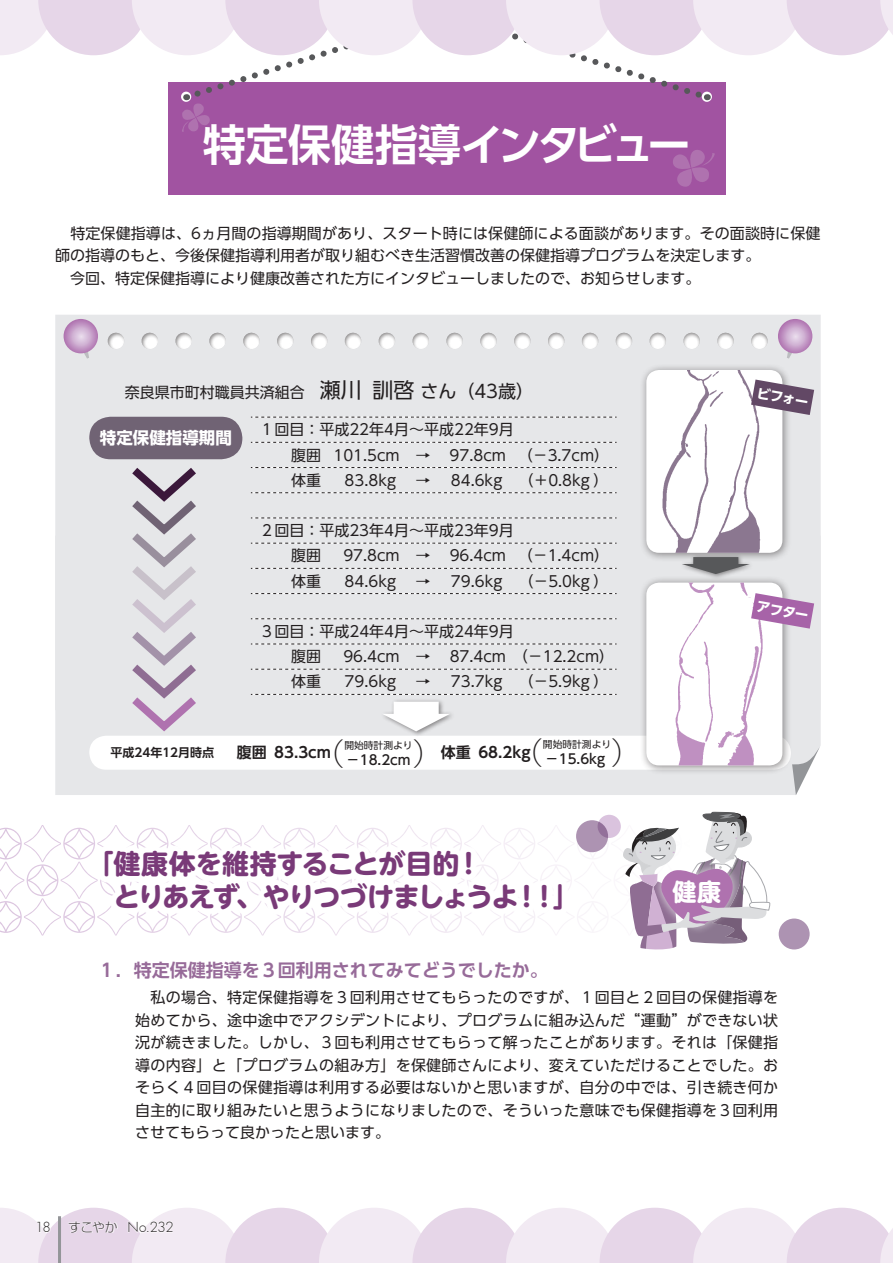
<style>
.page{position:relative;width:893px;height:1263px;background:#fff}
.page>*{position:absolute;margin:0;border:0;box-sizing:border-box;transform-origin:0 0}
.t1{font:700 43.2px "UD Shin Go Pro De";letter-spacing:-.025em;color:#fff}
.t2{font:300 expanded 30px "Shin Go Pr 5";color:#231f20}
.t3{font:700 27px/33px "UD Shin M Go Pro";letter-spacing:-.05em;color:#793a78}
.t4{font:700 24px "UD Shin M Go Pro";color:#fff}
.t5{font:700 18px "UD Shin Go Pro De";color:#976b99}
.t6{font:700 16.5px "UD Shin Go Pro";color:#fff}
.t7{font:15px/22.5px "UD Shin Go Pro";color:#231f20}
.t8{font:700 15px "UD Shin Go Pro De";color:#231f20}
.t9{font:500 13.5px "UD Shin Go Pro";color:#231f20}
.t10{font:300 13.5px "Futura";letter-spacing:-.04em;color:#231f20}
.t11{font:700 13.5px "UD Shin Go Pro";color:#fff}
.t12{font:9.75px "UD Shin Go Pro";color:#231f20}
.s1{font-size:21px}
.s2{font-size:18px}
.s3{font-size:12px}
.s4{font-family:"Shin Go Pr 5";font-weight:300;font-stretch:expanded;font-size:30px}
.s5{font-family:"Shin Go Pro";font-stretch:expanded;font-size:12.75px}
</style>
<div class="page">
<svg style="left:0;top:1208px;width:893px;height:55px"></svg>
<div style="left:55px;top:315px;width:766px;height:221px;background:#e6e7e9"></div>
<div style="left:74px;top:332px;width:726px;height:19px;background:#231f20;opacity:.5"></div>
<div style="left:55px;top:536px;width:766px;height:259px;background:#e6e7e9"></div>
<svg style="left:792px;top:745px;width:29px;height:50px"></svg>
<svg style="left:787px;top:351px;width:7px;height:8px"></svg>
<svg style="left:778px;top:319px;width:34px;height:34px"></svg>
<svg style="left:82px;top:351px;width:7px;height:8px"></svg>
<svg style="left:64px;top:319px;width:34px;height:34px"></svg>
<div style="left:168px;top:82px;width:557px;height:112px;background:#a153a1"></div>
<div style="left:89px;top:736px;width:702px;height:34px;background:#fff;border-radius:17px"></div>
<svg style="left:673px;top:150px;width:42px;height:37px"></svg>
<svg style="left:0;top:0;width:893px;height:132px"></svg>
<div style="left:89px;top:417px;width:153px;height:42px;background:#706374;border-radius:21px"></div>
<div style="left:639px;top:363px;width:153px;height:199px;background:#231f20;opacity:.5"></div>
<img style="left:646px;top:370px;width:136px;height:183px">
<div style="left:639px;top:576px;width:153px;height:199px;background:#231f20;opacity:.5"></div>
<img style="left:646px;top:583px;width:136px;height:182px">
<svg style="left:251px;top:417px;width:366px;height:1px"></svg>
<svg style="left:251px;top:442px;width:366px;height:1px"></svg>
<svg style="left:251px;top:467px;width:366px;height:1px"></svg>
<svg style="left:251px;top:492px;width:366px;height:1px"></svg>
<svg style="left:251px;top:518px;width:366px;height:1px"></svg>
<svg style="left:251px;top:543px;width:366px;height:1px"></svg>
<svg style="left:251px;top:568px;width:366px;height:1px"></svg>
<svg style="left:251px;top:593px;width:366px;height:1px"></svg>
<svg style="left:251px;top:618px;width:366px;height:1px"></svg>
<svg style="left:251px;top:644px;width:366px;height:1px"></svg>
<svg style="left:251px;top:669px;width:366px;height:1px"></svg>
<svg style="left:251px;top:694px;width:366px;height:1px"></svg>
<div style="left:379px;top:698px;width:75px;height:39px;background:#231f20;opacity:.5"></div>
<svg style="left:382px;top:702px;width:68px;height:29px"></svg>
<div style="left:678px;top:554px;width:75px;height:26px;background:#231f20;opacity:.5"></div>
<svg style="left:682px;top:557px;width:68px;height:17px"></svg>
<svg style="left:124px;top:460px;width:80px;height:276px"></svg>
<svg style="left:751px;top:380px;width:63px;height:35px"></svg>
<svg style="left:751px;top:593px;width:63px;height:36px"></svg>
<div style="left:779px;top:918px;width:31px;height:31px;background:#ad93b2;border-radius:50%"></div>
<svg style="left:281px;top:812px;width:490px;height:138px"></svg>
<div style="left:67px;top:1219px;width:50px;height:14px;background:#fff;opacity:.7"></div>
<hr style="left:58px;top:1216px;width:3px;height:47px;background:#939598">
<div style="left:36px;top:1220px;width:14px;height:12px;background:#fff;opacity:.7"></div>
<div style="left:127px;top:1220px;width:46px;height:12px;background:#fff;opacity:.7"></div>
<h1 class="t1" style="left:203px;top:109px;width:489px">特定保健指導インタビュー</h1>
<p class="t7" style="left:55px;top:221px;width:767px">　特定保健指導は、6ヵ月間の指導期間があり、スタート時には保健師による面談があります。その面談時に保健師の指導のもと、今後保健指導利用者が取り組むべき生活習慣改善の保健指導プログラムを決定します。<br>　今回、特定保健指導により健康改善された方にインタビューしましたので、お知らせします。</p>
<p class="t7" style="left:125px;top:380px;width:411px">奈良県市町村職員共済組合　<span class="s1">瀬川 訓啓</span> <span class="s2">さん（43歳）</span></p>
<p class="t7" style="left:291px;top:417px;width:224px;line-height:25.2px;text-indent:-32px">１回目：平成22年4月～平成22年9月腹囲 101.5cm →</p>
<p class="t6" style="left:100px;top:424px;width:133px">特定保健指導期間</p>
<p class="t7" style="left:450px;top:443px;width:161px">97.8cm （－3.7cm）</p>
<p class="t7" style="left:291px;top:468px;width:31px">体重</p>
<p class="t7" style="left:345px;top:468px;width:53px">83.8kg</p>
<p class="t7" style="left:416px;top:468px;width:194px">→ 84.6kg （＋0.8kg ）</p>
<p class="t7" style="left:291px;top:517px;width:254px;line-height:25.2px;text-indent:-32px">２回目：平成23年4月～平成23年9月　　腹囲</p>
<p class="t7" style="left:343px;top:544px;width:89px">97.8cm →</p>
<p class="t7" style="left:450px;top:544px;width:161px">96.4cm （－1.4cm）</p>
<p class="t7" style="left:291px;top:569px;width:31px">体重</p>
<p class="t7" style="left:345px;top:569px;width:53px">84.6kg</p>
<p class="t7" style="left:416px;top:569px;width:194px">→ 79.6kg （－5.0kg ）</p>
<p class="t7" style="left:291px;top:618px;width:254px;line-height:25.2px;text-indent:-32px">３回目：平成24年4月～平成24年9月　　腹囲</p>
<p class="t7" style="left:343px;top:645px;width:89px">96.4cm →</p>
<p class="t7" style="left:450px;top:645px;width:166px">87.4cm （－12.2cm）</p>
<p class="t7" style="left:291px;top:670px;width:31px">体重</p>
<p class="t7" style="left:345px;top:670px;width:53px">79.6kg</p>
<p class="t7" style="left:416px;top:670px;width:194px">→ 73.7kg （－5.9kg ）</p>
<p class="t8" style="left:111px;top:740px;width:434px"><span class="s3">平成24年12月時点</span>　 腹囲 83.3cm　　　　　　　 体重 68.2kg<span class="s4">（</span></p>
<h2 class="t2" style="left:611px;top:728px;width:31px">）</h2>
<h2 class="t2" style="left:315px;top:729px;width:31px">（</h2>
<h2 class="t2" style="left:412px;top:729px;width:31px">）</h2>
<p class="t12" style="left:543px;top:736px;width:70px">開始時計測より</p>
<p class="t9" style="left:545px;top:748px;width:62px">－15.6kg</p>
<p class="t12" style="left:344px;top:737px;width:70px">開始時計測より</p>
<p class="t9" style="left:346px;top:749px;width:66px">－18.2cm</p>
<h3 class="t3" style="left:113px;top:846px;width:468px;text-indent:-27px">「健康体を維持することが目的！<br>とりあえず、やりつづけましょうよ！！」</h3>
<p class="t11" style="left:759px;top:382px;width:54px;rotate:10deg">ビフォー</p>
<p class="t11" style="left:759px;top:595px;width:53px;rotate:10deg">アフター</p>
<h3 class="t4" style="left:672px;top:872px;width:50px">健康</h3>
<p class="t5" style="left:98px;top:955px;width:452px">１．特定保健指導を３回利用されてみてどうでしたか。</p>
<p class="t7" style="left:135px;top:986px;width:644px;text-align:justify">　私の場合、特定保健指導を３回利用させてもらったのですが、１回目と２回目の保健指導を始めてから、途中途中でアクシデントにより、プログラムに組み込んだ“運動”ができない状況が続きました。しかし、３回も利用させてもらって解ったことがあります。それは「保健指導の内容」と「プログラムの組み方」を保健師さんにより、変えていただけることでした。おそらく４回目の保健指導は利用する必要はないかと思いますが、自分の中では、引き続き何か自主的に取り組みたいと思うようになりましたので、そういった意味でも保健指導を３回利用させてもらって良かったと思います。</p>
<p class="t10" style="left:36px;top:1218px;width:17px">18</p>
<p class="t10" style="left:68px;top:1218px;width:107px"><span class="s5">すこやか</span> No.232</p>
</div>
